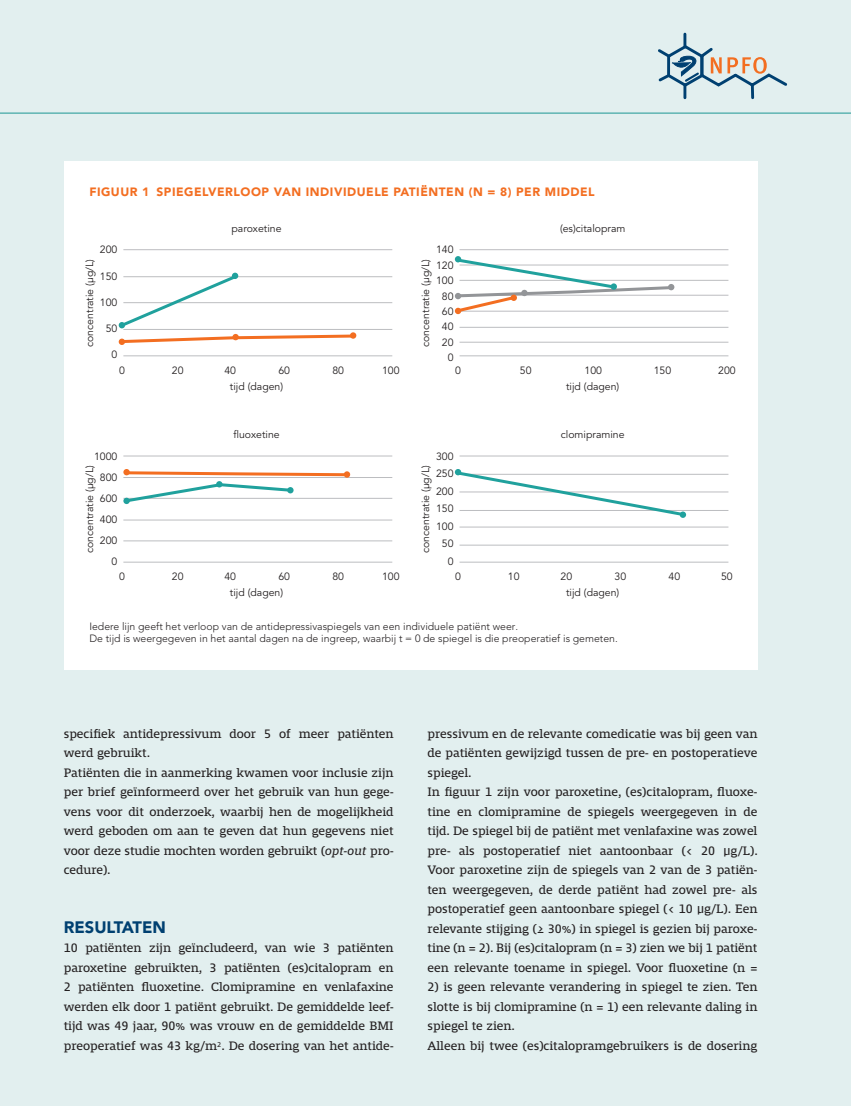
<style>
.page{position:relative;width:851px;height:1106px;background:#fff}
.page>*{position:absolute;margin:0;border:0;box-sizing:border-box;transform-origin:0 0}
.t1{font:900 16.5px "Avenir LT Std";color:#004071}
.t2{font:12.75px/19.5px "Mislab Std";color:#231f20}
.t3{font:900 12px "Avenir LT Std";letter-spacing:.045em;color:#f36e21}
.t4{font:10.5px/15.3px "Avenir LT Std";color:#231f20;text-align:right}
.t5{font:300 10.5px/12.8px "Avenir LT Std";color:#231f20}
.s1{font-style:italic}
</style>
<div class="page">
<div style="left:0;top:0;width:850px;height:1106px;background:#e2efef"></div>
<svg style="left:658px;top:32px;width:130px;height:68px"></svg>
<hr style="left:0;top:113px;width:850px;height:1px;background:#20a19d">
<div style="left:64px;top:162px;width:693px;height:508px;background:#fff"></div>
<hr style="left:123px;top:249px;width:269px;height:1px;background:#bcbdc0">
<hr style="left:459px;top:249px;width:269px;height:1px;background:#bcbdc0">
<hr style="left:123px;top:456px;width:269px;height:1px;background:#bcbdc0">
<hr style="left:459px;top:456px;width:269px;height:1px;background:#bcbdc0">
<hr style="left:123px;top:276px;width:269px;height:1px;background:#bcbdc0">
<hr style="left:459px;top:265px;width:269px;height:1px;background:#bcbdc0">
<hr style="left:123px;top:477px;width:269px;height:1px;background:#bcbdc0">
<hr style="left:459px;top:474px;width:269px;height:1px;background:#bcbdc0">
<hr style="left:123px;top:302px;width:269px;height:1px;background:#bcbdc0">
<hr style="left:459px;top:311px;width:269px;height:1px;background:#bcbdc0">
<hr style="left:459px;top:295px;width:269px;height:1px;background:#bcbdc0">
<hr style="left:459px;top:280px;width:269px;height:1px;background:#bcbdc0">
<hr style="left:123px;top:498px;width:269px;height:1px;background:#bcbdc0">
<hr style="left:459px;top:491px;width:269px;height:1px;background:#bcbdc0">
<hr style="left:123px;top:329px;width:269px;height:1px;background:#bcbdc0">
<hr style="left:459px;top:342px;width:269px;height:1px;background:#bcbdc0">
<hr style="left:459px;top:327px;width:269px;height:1px;background:#bcbdc0">
<hr style="left:123px;top:520px;width:269px;height:1px;background:#bcbdc0">
<hr style="left:459px;top:510px;width:269px;height:1px;background:#bcbdc0">
<hr style="left:123px;top:355px;width:269px;height:1px;background:#bcbdc0">
<hr style="left:459px;top:355px;width:269px;height:1px;background:#bcbdc0">
<hr style="left:123px;top:540px;width:269px;height:1px;background:#bcbdc0">
<hr style="left:459px;top:545px;width:269px;height:1px;background:#bcbdc0">
<hr style="left:459px;top:527px;width:269px;height:1px;background:#bcbdc0">
<hr style="left:123px;top:562px;width:269px;height:1px;background:#bcbdc0">
<hr style="left:459px;top:562px;width:269px;height:1px;background:#bcbdc0">
<svg style="left:118px;top:272px;width:238px;height:73px"></svg>
<div style="left:119px;top:338px;width:6px;height:7px;background:#f36e21;border-radius:50%"></div>
<svg style="left:454px;top:469px;width:230px;height:47px"></svg>
<div style="left:232px;top:334px;width:7px;height:6px;background:#f36e21;border-radius:50%"></div>
<div style="left:350px;top:332px;width:6px;height:7px;background:#f36e21;border-radius:50%"></div>
<svg style="left:454px;top:256px;width:220px;height:58px"></svg>
<div style="left:510px;top:294px;width:7px;height:7px;background:#f36e21;border-radius:50%"></div>
<svg style="left:123px;top:470px;width:227px;height:34px"></svg>
<div style="left:679px;top:511px;width:7px;height:7px;background:#20a19d;border-radius:50%"></div>
<p class="t3" style="left:89px;top:185px;width:506px">FIGUUR 1 SPIEGELVERLOOP VAN INDIVIDUELE PATIËNTEN (N = 8) PER MIDDEL</p>
<p class="t4" style="left:231px;top:221px;width:51px">paroxetine</p>
<p class="t4" style="left:560px;top:221px;width:67px">(es)citalopram</p>
<p class="t4" style="left:100px;top:242px;width:19px">200</p>
<p class="t4" style="left:100px;top:269px;width:19px">150</p>
<p class="t4" style="left:100px;top:295px;width:19px">100</p>
<p class="t4" style="left:106px;top:321px;width:13px">50</p>
<p class="t4" style="left:112px;top:347px;width:7px">0</p>
<p class="t4" style="left:436px;top:242px;width:19px">140<br>120<br>100<br>80<br>60<br>40<br>20<br>0</p>
<p class="t4" style="left:82px;top:347px;width:89px;rotate:-90deg">concentratie (µg/L)</p>
<p class="t4" style="left:418px;top:347px;width:89px;rotate:-90deg">concentratie (µg/L)</p>
<p class="t4" style="left:119px;top:363px;width:7px">0</p>
<p class="t4" style="left:172px;top:363px;width:13px">20</p>
<p class="t4" style="left:224px;top:363px;width:13px">40</p>
<p class="t4" style="left:278px;top:363px;width:13px">60</p>
<p class="t4" style="left:332px;top:363px;width:13px">80</p>
<p class="t4" style="left:382px;top:363px;width:19px">100</p>
<p class="t4" style="left:455px;top:363px;width:7px">0</p>
<p class="t4" style="left:520px;top:363px;width:13px">50</p>
<p class="t4" style="left:584px;top:363px;width:19px">100</p>
<p class="t4" style="left:653px;top:363px;width:19px">150</p>
<p class="t4" style="left:718px;top:363px;width:19px">200</p>
<p class="t4" style="left:230px;top:378px;width:55px">tijd (dagen)</p>
<p class="t4" style="left:566px;top:378px;width:55px">tijd (dagen)</p>
<p class="t4" style="left:233px;top:427px;width:48px">fluoxetine</p>
<p class="t4" style="left:560px;top:427px;width:65px">clomipramine</p>
<p class="t4" style="left:94px;top:446px;width:25px;line-height:21px">1000<br>800<br>600<br>400<br>200<br>0</p>
<p class="t4" style="left:436px;top:447px;width:19px;line-height:17.5px">300<br>250<br>200<br>150<br>100<br>50<br>0</p>
<p class="t4" style="left:82px;top:553px;width:89px;rotate:-90deg">concentratie (µg/L)</p>
<p class="t4" style="left:418px;top:553px;width:89px;rotate:-90deg">concentratie (µg/L)</p>
<p class="t4" style="left:119px;top:569px;width:7px">0</p>
<p class="t4" style="left:172px;top:569px;width:13px">20</p>
<p class="t4" style="left:224px;top:569px;width:13px">40</p>
<p class="t4" style="left:278px;top:569px;width:13px">60</p>
<p class="t4" style="left:332px;top:569px;width:13px">80</p>
<p class="t4" style="left:382px;top:569px;width:19px">100</p>
<p class="t4" style="left:455px;top:569px;width:7px">0</p>
<p class="t4" style="left:508px;top:569px;width:13px">10</p>
<p class="t4" style="left:560px;top:569px;width:13px">20</p>
<p class="t4" style="left:614px;top:569px;width:13px">30</p>
<p class="t4" style="left:668px;top:569px;width:13px">40</p>
<p class="t4" style="left:721px;top:569px;width:13px">50</p>
<p class="t4" style="left:230px;top:585px;width:55px">tijd (dagen)</p>
<p class="t4" style="left:566px;top:585px;width:55px">tijd (dagen)</p>
<p class="t5" style="left:89px;top:619px;width:530px">Iedere lijn geeft het verloop van de antidepressivaspiegels van een individuele patiënt weer.<br>De tijd is weergegeven in het aantal dagen na de ingreep, waarbij t = 0 de spiegel is die preoperatief is gemeten.</p>
<p class="t2" style="left:64px;top:724px;width:331px">specifiek antidepressivum door 5 of meer patiënten werd gebruikt.<br>Patiënten die in aanmerking kwamen voor inclusie zijn per brief geïnformeerd over het gebruik van hun gege&shy;vens voor dit onderzoek, waarbij hen de mogelijkheid werd geboden om aan te geven dat hun gegevens niet voor deze studie mochten worden gebruikt (<span class="s1">opt-out</span> pro&shy;cedure).</p>
<p class="t1" style="left:64px;top:917px;width:104px">RESULTATEN</p>
<p class="t2" style="left:64px;top:938px;width:331px;text-align:justify">10 patiënten zijn geïncludeerd, van wie 3 patiënten paroxetine gebruikten, 3 patiënten (es)citalopram en 2 patiënten fluoxetine. Clomipramine en venlafaxine werden elk door 1 patiënt gebruikt. De gemiddelde leef&shy;tijd was 49 jaar, 90% was vrouw en de gemiddelde BMI preoperatief was 43 kg/m<sup>2</sup>. De dosering van het antide-</p>
<p class="t2" style="left:427px;top:724px;width:331px">pressivum en de relevante comedicatie was bij geen van de patiënten gewijzigd tussen de pre- en postoperatieve spiegel.<br>In figuur 1 zijn voor paroxetine, (es)citalopram, fluoxe&shy;tine en clomipramine de spiegels weergegeven in de tijd. De spiegel bij de patiënt met venlafaxine was zowel pre- als postoperatief niet aantoonbaar (&lt; 20 µg/L).<br>Voor paroxetine zijn de spiegels van 2 van de 3 patiën&shy;ten weergegeven, de derde patiënt had zowel pre- als postoperatief geen aantoonbare spiegel (&lt; 10 µg/L). Een relevante stijging (≥ 30%) in spiegel is gezien bij paroxe&shy;tine (n = 2). Bij (es)citalopram (n = 3) zien we bij 1 patiënt een relevante toename in spiegel. Voor fluoxetine (n =</p>
<p class="t2" style="left:427px;top:977px;width:331px">2) is geen relevante verandering in spiegel te zien. Ten slotte is bij clomipramine (n = 1) een relevante daling in spiegel te zien.<br>Alleen bij twee (es)citalopramgebruikers is de dosering</p>
</div>
